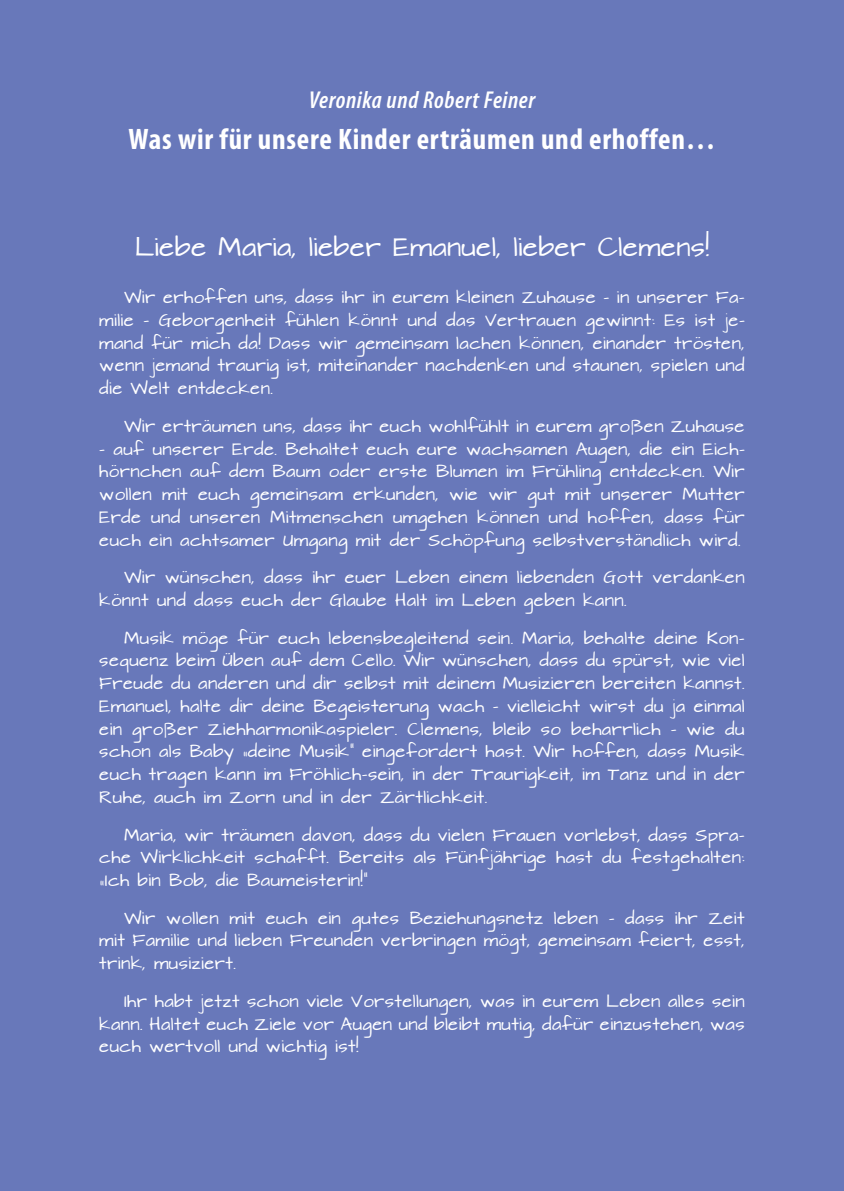
<style>
.page{position:relative;width:844px;height:1191px;background:#fff}
.page>*{position:absolute;margin:0;border:0;box-sizing:border-box;transform-origin:0 0}
.t1{font:700 condensed 29.75px "Myriad Pro";letter-spacing:.025em;color:#fff}
.t2{font:italic 600 condensed 24.5px "Myriad Pro";letter-spacing:.025em;color:#fff}
.t3{font:22.75px "Architects Daughter";letter-spacing:.01em;color:#fff}
.t4{font:14.88px/22.8px "Architects Daughter";letter-spacing:.025em;color:#fff;text-align:justify}
</style>
<div class="page">
<div style="left:0;top:0;width:843px;height:1191px;background:#6878ba"></div>
<h2 class="t2" style="left:309px;top:86px;width:228px">Veronika und Robert Feiner</h2>
<h1 class="t1" style="left:128px;top:121px;width:588px">Was wir für unsere Kinder erträumen und erhoffen…</h1>
<h3 class="t3" style="left:135px;top:234px;width:576px">Liebe Maria, lieber Emanuel, lieber Clemens!</h3>
<p class="t4" style="left:99px;top:287px;width:646px;text-indent:25px">Wir erhoffen uns, dass ihr in eurem kleinen Zuhause – in unserer Fa&shy;milie – Geborgenheit fühlen könnt und das Vertrauen gewinnt: Es ist je&shy;mand für mich da! Dass wir gemeinsam lachen können, einander trösten, wenn jemand traurig ist, miteinander nachdenken und staunen, spielen und die Welt entdecken.</p>
<p class="t4" style="left:124px;top:415px;width:622px">Wir erträumen uns, dass ihr euch wohlfühlt in eurem großen Zuhause</p>
<p class="t4" style="left:99px;top:438px;width:646px">– auf unserer Erde. Behaltet euch eure wachsamen Augen, die ein Eich&shy;hörnchen auf dem Baum oder erste Blumen im Frühling entdecken. Wir wollen mit euch gemeinsam erkunden, wie wir gut mit unserer Mutter Erde und unseren Mitmenschen umgehen können und hoffen, dass für euch ein achtsamer Umgang mit der Schöpfung selbstverständlich wird.</p>
<p class="t4" style="left:99px;top:566px;width:646px;text-indent:25px">Wir wünschen, dass ihr euer Leben einem liebenden Gott verdanken könnt und dass euch der Glaube Halt im Leben geben kann.</p>
<p class="t4" style="left:99px;top:627px;width:646px;text-indent:25px">Musik möge für euch lebensbegleitend sein. Maria, behalte deine Kon&shy;sequenz beim Üben auf dem Cello. Wir wünschen, dass du spürst, wie viel Freude du anderen und dir selbst mit deinem Musizieren bereiten kannst.<br>Emanuel, halte dir deine Begeisterung wach – vielleicht wirst du ja einmal ein großer Ziehharmonikaspieler. Clemens, bleib so beharrlich – wie du schon als Baby „deine Musik“ eingefordert hast. Wir hoffen, dass Musik euch tragen kann im Fröhlich-sein, in der Traurigkeit, im Tanz und in der Ruhe, auch im Zorn und in der Zärtlichkeit.</p>
<p class="t4" style="left:99px;top:824px;width:646px;text-indent:25px">Maria, wir träumen davon, dass du vielen Frauen vorlebst, dass Spra&shy;che Wirklichkeit schafft. Bereits als Fünfjährige hast du festgehalten: „Ich bin Bob, die Baumeisterin!“</p>
<p class="t4" style="left:99px;top:907px;width:646px;text-indent:25px">Wir wollen mit euch ein gutes Beziehungsnetz leben - dass ihr Zeit mit Familie und lieben Freunden verbringen mögt, gemeinsam feiert, esst, trink, musiziert.</p>
<p class="t4" style="left:99px;top:990px;width:646px;text-indent:25px">Ihr habt jetzt schon viele Vorstellungen, was in eurem Leben alles sein kann. Haltet euch Ziele vor Augen und bleibt mutig, dafür einzustehen, was euch wertvoll und wichtig ist!</p>
</div>
